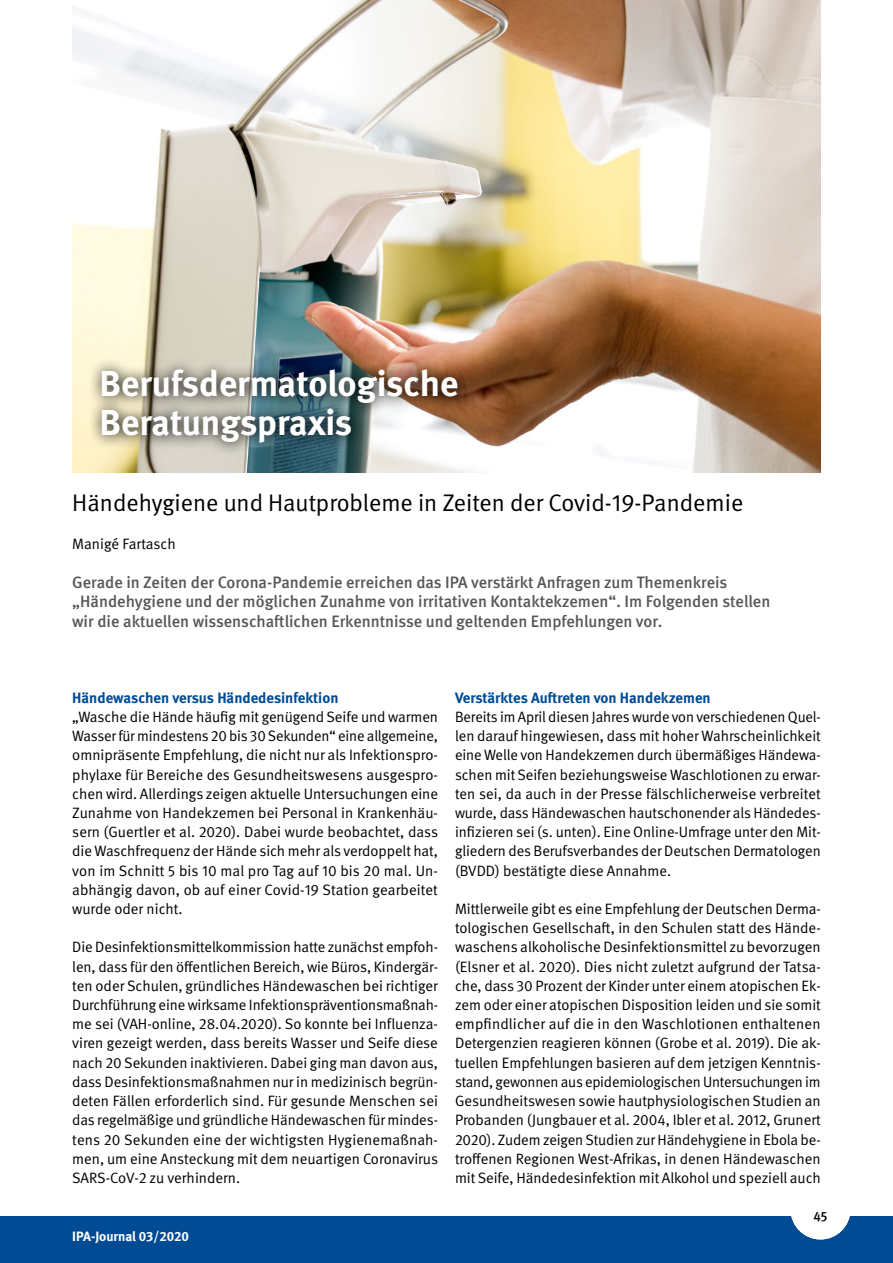
<style>
.page{position:relative;width:893px;height:1263px;background:#fff}
.page>*{position:absolute;margin:0;border:0;box-sizing:border-box;transform-origin:0 0}
._01_Standardschriftarten_ArtikelÜberschri{font:700 36px/39px "DGUV Meta";color:#fff}
._01_Standardschriftarten_ArtikelÜberschri-2{font:24px "DGUV Meta";color:#000}
._01_Standardschriftarten_Anleser_11pt{font:500 16.5px/19.8px "DGUV Meta";color:#58585a}
._01_Standardschriftarten_01_Fließtext{font:15px/19.2px "DGUV Meta";color:#000;text-align:justify}
._01_Standardschriftarten_06_Zwischenübers{font:700 15px "DGUV Meta";color:#004b93}
.t1{font:700 13.5px "DGUV Meta";letter-spacing:-.005em;color:#fff}
.t2{font:500 13.5px "DGUV Meta";color:#000}
</style>
<div class="page">
<div style="left:0;top:1216px;width:893px;height:47px;background:#004b93"></div>
<div style="left:791px;top:1179px;width:59px;height:60px;background:#fff;border-radius:50%"></div>
<img style="left:72px;top:0;width:749px;height:472px">
<img style="left:89px;top:357px;width:382px;height:99px">
<h1 class="_01_Standardschriftarten_ArtikelÜberschri" style="left:100px;top:365px;width:360px">Berufsdermatologische<br>Beratungspraxis</h1>
<h2 class="_01_Standardschriftarten_ArtikelÜberschri-2" style="left:72px;top:489px;width:673px">Händehygiene und Hautprobleme in Zeiten der Covid-19-Pandemie</h2>
<p class="_01_Standardschriftarten_01_Fließtext" style="left:72px;top:535px;width:105px">Manigé Fartasch</p>
<p class="_01_Standardschriftarten_Anleser_11pt" style="left:72px;top:573px;width:700px">Gerade in Zeiten der Corona-Pandemie erreichen das IPA verstärkt Anfragen zum Themenkreis „Händehygiene und der möglichen Zunahme von irritativen Kontaktekzemen“. Im Folgenden stellen wir die aktuellen wissenschaftlichen Erkenntnisse und geltenden Empfehlungen vor.</p>
<p class="_01_Standardschriftarten_06_Zwischenübers" style="left:72px;top:689px;width:268px">Händewaschen versus Händedesinfektion</p>
<p class="_01_Standardschriftarten_01_Fließtext" style="left:72px;top:708px;width:367px">„Wasche die Hände häufig mit genügend Seife und warmen Wasser für mindestens 20 bis 30 Sekunden“ eine allgemeine, omnipräsente Empfehlung, die nicht nur als Infektionspro&shy;phylaxe für Bereiche des Gesundheitswesens ausgespro&shy;chen wird. Allerdings zeigen aktuelle Untersuchungen eine Zunahme von Handekzemen bei Personal in Krankenhäu&shy;sern (Guertler et al. 2020). Dabei wurde beobachtet, dass die Waschfrequenz der Hände sich mehr als verdoppelt hat, von im Schnitt 5 bis 10 mal pro Tag auf 10 bis 20 mal. Un&shy;abhängig davon, ob auf einer Covid-19 Station gearbeitet wurde oder nicht.</p>
<p class="_01_Standardschriftarten_01_Fließtext" style="left:72px;top:938px;width:367px">Die Desinfektionsmittelkommission hatte zunächst empfoh&shy;len, dass für den öffentlichen Bereich, wie Büros, Kindergär&shy;ten oder Schulen, gründliches Händewaschen bei richtiger Durchführung eine wirksame Infektionspräventionsmaßnah&shy;me sei (VAH-online, 28.04.2020). So konnte bei Influenza&shy;viren gezeigt werden, dass bereits Wasser und Seife diese nach 20 Sekunden inaktivieren. Dabei ging man davon aus, dass Desinfektionsmaßnahmen nur in medizinisch begrün&shy;deten Fällen erforderlich sind. Für gesunde Menschen sei das regelmäßige und gründliche Händewaschen für mindes&shy;tens 20 Sekunden eine der wichtigsten Hygienemaßnah&shy;men, um eine Ansteckung mit dem neuartigen Coronavirus SARS-CoV-2 zu verhindern.</p>
<p class="t1" style="left:72px;top:1228px;width:118px">IPA-Journal 03/2020</p>
<p class="_01_Standardschriftarten_06_Zwischenübers" style="left:455px;top:689px;width:257px">Verstärktes Auftreten von Handekzemen</p>
<p class="_01_Standardschriftarten_01_Fließtext" style="left:455px;top:708px;width:367px">Bereits im April diesen Jahres wurde von verschiedenen Quel&shy;len darauf hingewiesen, dass mit hoher Wahrscheinlichkeit eine Welle von Handekzemen durch übermäßiges Händewa&shy;schen mit Seifen beziehungsweise Waschlotionen zu erwar&shy;ten sei, da auch in der Presse fälschlicherweise verbreitet wurde, dass Händewaschen hautschonender als Händedes&shy;infizieren sei (s. unten). Eine Online-Umfrage unter den Mit&shy;gliedern des Berufsverbandes der Deutschen Dermatologen (BVDD) bestätigte diese Annahme.</p>
<p class="_01_Standardschriftarten_01_Fließtext" style="left:455px;top:900px;width:367px">Mittlerweile gibt es eine Empfehlung der Deutschen Derma&shy;tologischen Gesellschaft, in den Schulen statt des Hände&shy;waschens alkoholische Desinfektionsmittel zu bevorzugen (Elsner et al. 2020). Dies nicht zuletzt aufgrund der Tatsa&shy;che, dass 30 Prozent der Kinder unter einem atopischen Ek&shy;zem oder einer atopischen Disposition leiden und sie somit empfindlicher auf die in den Waschlotionen enthaltenen Detergenzien reagieren können (Grobe et al. 2019). Die ak&shy;tuellen Empfehlungen basieren auf dem jetzigen Kenntnis&shy;stand, gewonnen aus epidemiologischen Untersuchungen im Gesundheitswesen sowie hautphysiologischen Studien an Probanden (Jungbauer et al. 2004, Ibler et al. 2012, Grunert 2020). Zudem zeigen Studien zur Händehygiene in Ebola be&shy;troffenen Regionen West-Afrikas, in denen Händewaschen mit Seife, Händedesinfektion mit Alkohol und speziell auch</p>
<p class="t2" style="left:813px;top:1209px;width:16px">45</p>
</div>
